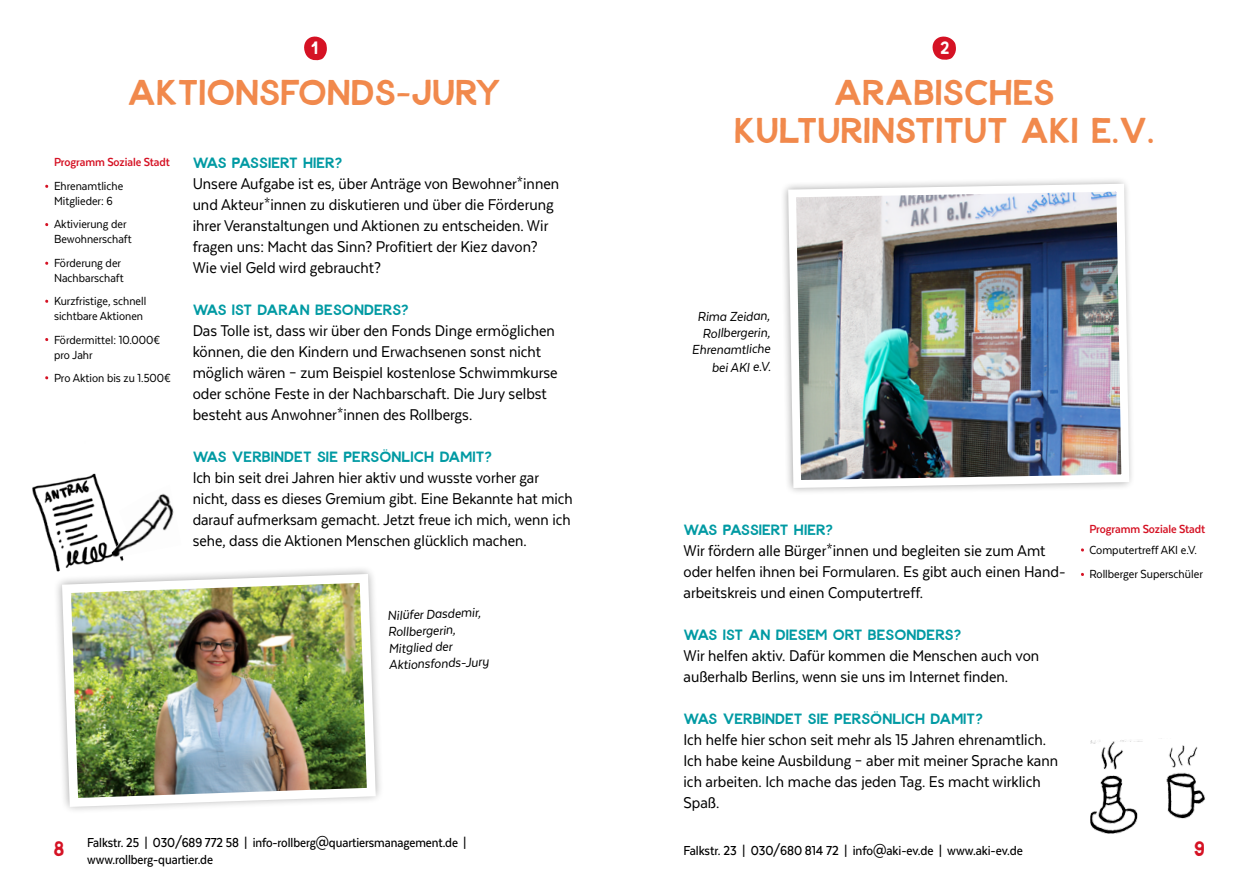
<style>
.page{position:relative;width:1259px;height:893px;background:#fff}
.page>*{position:absolute;margin:0;border:0;box-sizing:border-box;transform-origin:0 0}
.t1{font:36px/37.5px "Bloomsbury Sans";color:#f1894c;text-align:center}
.t2{font:21px "Bloomsbury Sans";color:#d51224}
.t3{font:18px/21px "Texta Narrow";color:#000}
.t4{font:18px "Bloomsbury Sans";color:#fff}
.t5{font:15px "Bloomsbury Sans";letter-spacing:.005em;color:#009aa3}
.t6{font:italic 15px/16.5px "Texta Narrow";color:#000}
.t7{font:500 15px/16.5px "Texta Narrow";letter-spacing:-.005em;color:#000;scale:.96 1}
.t8{font:500 15px "Texta Narrow";letter-spacing:-.005em;color:#000}
.t9{font:13.5px/15px "Texta Narrow";color:#000}
.t10{font:700 13.5px "Texta Narrow";letter-spacing:-.005em;color:#d51224}
</style>
<div class="page">
<img style="left:32px;top:473px;width:92px;height:92px">
<img style="left:784px;top:180px;width:348px;height:312px">
<svg style="left:304px;top:36px;width:23px;height:25px"></svg>
<svg style="left:932px;top:36px;width:24px;height:24px"></svg>
<img style="left:1090px;top:738px;width:115px;height:96px">
<svg style="left:1081px;top:548px;width:3px;height:4px"></svg>
<img style="left:58px;top:569px;width:322px;height:241px">
<img style="left:112px;top:485px;width:62px;height:73px">
<p class="t4" style="left:311px;top:38px;width:8px">1</p>
<p class="t4" style="left:940px;top:38px;width:11px">2</p>
<h1 class="t1" style="left:128px;top:77px;width:375px">AKTIONSFONDS-JURY</h1>
<h1 class="t1" style="left:734px;top:77px;width:421px">ARABISCHES<br>KULTURINSTITUT AKI E.V.</h1>
<p class="t5" style="left:193px;top:154px;width:151px">WAS PASSIERT HIER?</p>
<p class="t3" style="left:193px;top:173px;width:368px">Unsere Aufgabe ist es, über Anträge von Bewohner*innen und Akteur*innen zu diskutieren und über die Förderung ihrer Veranstaltungen und Aktionen zu entscheiden. Wir fragen uns: Macht das Sinn? Profitiert der Kiez davon?<br>Wie viel Geld wird gebraucht?</p>
<p class="t5" style="left:193px;top:301px;width:218px">WAS IST DARAN BESONDERS?</p>
<p class="t3" style="left:193px;top:320px;width:366px">Das Tolle ist, dass wir über den Fonds Dinge ermöglichen können, die den Kindern und Erwachsenen sonst nicht möglich wären – zum Beispiel kostenlose Schwimmkurse oder schöne Feste in der Nachbarschaft. Die Jury selbst besteht aus Anwohner*innen des Rollbergs.</p>
<p class="t5" style="left:193px;top:448px;width:301px">WAS VERBINDET SIE PERSÖNLICH DAMIT?</p>
<p class="t3" style="left:193px;top:467px;width:382px">Ich bin seit drei Jahren hier aktiv und wusste vorher gar nicht, dass es dieses Gremium gibt. Eine Bekannte hat mich darauf aufmerksam gemacht. Jetzt freue ich mich, wenn ich sehe, dass die Aktionen Menschen glücklich machen.</p>
<p class="t10" style="left:54px;top:155px;width:117px">Programm Soziale Stadt</p>
<p class="t9" style="left:54px;top:178px;width:71px">Ehrenamtliche<br>Mitglieder: 6</p>
<p class="t9" style="left:54px;top:217px;width:79px">Aktivierung der<br>Bewohnerschaft</p>
<p class="t9" style="left:54px;top:255px;width:71px">Förderung der<br>Nachbarschaft</p>
<p class="t9" style="left:54px;top:294px;width:94px">Kurzfristige, schnell sichtbare Aktionen</p>
<p class="t9" style="left:54px;top:332px;width:108px">Fördermittel: 10.000€ pro Jahr</p>
<p class="t9" style="left:54px;top:371px;width:118px">Pro Aktion bis zu 1.500€</p>
<p class="t6" style="left:691px;top:309px;width:80px;text-align:right;rotate:-1deg">Rima Zeidan,<br>Rollbergerin,<br>Ehrenamtliche</p>
<p class="t6" style="left:711px;top:359px;width:61px;rotate:-1deg">bei AKI e.V.</p>
<p class="t5" style="left:683px;top:521px;width:151px">WAS PASSIERT HIER?</p>
<p class="t3" style="left:683px;top:540px;width:384px">Wir fördern alle Bürger*innen und begleiten sie zum Amt oder helfen ihnen bei Formularen. Es gibt auch einen Hand&shy;arbeitskreis und einen Computertreff.</p>
<p class="t5" style="left:683px;top:626px;width:279px">WAS IST AN DIESEM ORT BESONDERS?</p>
<p class="t3" style="left:683px;top:645px;width:357px">Wir helfen aktiv. Dafür kommen die Menschen auch von außerhalb Berlins, wenn sie uns im Internet finden.</p>
<p class="t5" style="left:683px;top:710px;width:301px">WAS VERBINDET SIE PERSÖNLICH DAMIT?</p>
<p class="t3" style="left:683px;top:729px;width:376px">Ich helfe hier schon seit mehr als 15 Jahren ehrenamtlich.<br>Ich habe keine Ausbildung – aber mit meiner Sprache kann ich arbeiten. Ich mache das jeden Tag. Es macht wirklich Spaß.</p>
<p class="t10" style="left:1089px;top:522px;width:117px">Programm Soziale Stadt</p>
<p class="t9" style="left:1089px;top:537px;width:115px;line-height:24.8px">Computertreff AKI e.V.<br>Rollberger Superschüler</p>
<p class="t6" style="left:387px;top:607px;width:101px;rotate:-2deg">Nilüfer Dasdemir,<br>Rollbergerin,<br>Mitglied der<br>Aktionsfonds-Jury</p>
<p class="t7" style="left:87px;top:834px;width:396px">Falkstr. 25 | 030/689 772 58 | info-rollberg@quartiersmanagement.de | www.rollberg-quartier.de</p>
<p class="t2" style="left:54px;top:836px;width:13px">8</p>
<p class="t2" style="left:1193px;top:836px;width:13px">9</p>
<p class="t8" style="left:683px;top:843px;width:341px">Falkstr. 23 | 030/680 814 72 | info@aki-ev.de | www.aki-ev.de</p>
</div>
